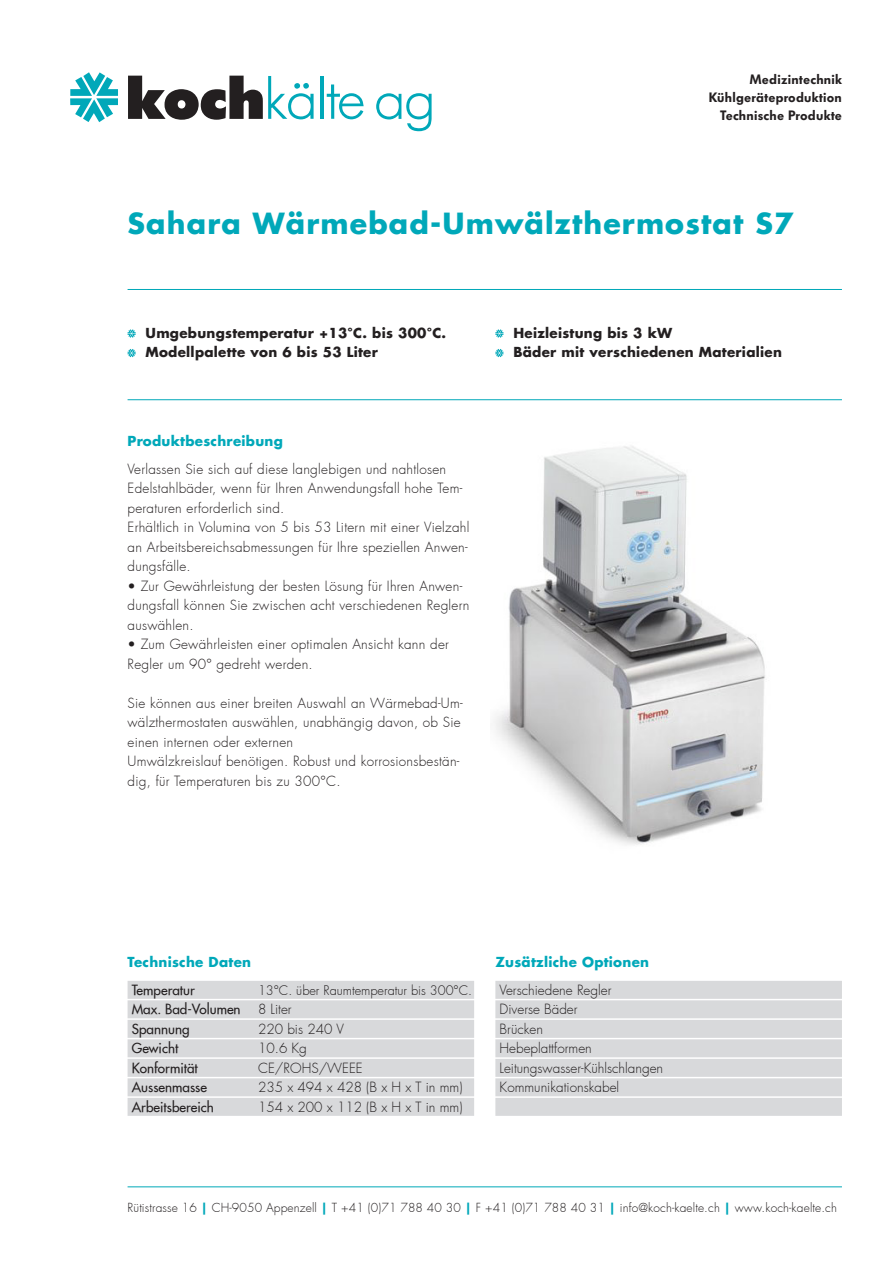
<style>
.page{position:relative;width:893px;height:1263px;background:#fff}
.page>*{position:absolute;margin:0;border:0;box-sizing:border-box;transform-origin:0 0}
.t1{font:700 28.5px "Futura";letter-spacing:.04em;color:#00a8b9}
.t2{font:300 13.5px/19.5px "Futura";letter-spacing:.02em;color:#231f20}
.t3{font:300 13.5px/19.5px "Futura";color:#231f20}
.Aufzählung{font:700 13.5px "Futura";letter-spacing:.02em;color:#231f20}
.t4{font:500 13.5px "Futura";color:#231f20}
.t5{font:700 13.5px "Futura";letter-spacing:.02em;color:#00a8b9}
.t6{font:600 13.5px/18px "Futura BQ";letter-spacing:.02em;color:#231f20;text-align:right}
.t7{font:300 12.75px "Futura";color:#231f20}
.t8{font:300 12px "Futura";letter-spacing:.01em;color:#231f20}
.s1{font-weight:700;color:#00a8b9}
</style>
<div class="page">
<img style="left:494px;top:446px;width:271px;height:399px">
<svg style="left:128px;top:329px;width:8px;height:9px"></svg>
<svg style="left:128px;top:349px;width:8px;height:8px"></svg>
<svg style="left:495px;top:329px;width:8px;height:9px"></svg>
<svg style="left:495px;top:349px;width:8px;height:8px"></svg>
<svg style="left:70px;top:72px;width:48px;height:50px"></svg>
<svg style="left:128px;top:76px;width:186px;height:44px"></svg>
<hr style="left:320px;top:76px;width:3px;height:43px;background:#00a8b9">
<svg style="left:327px;top:84px;width:37px;height:35px"></svg>
<svg style="left:376px;top:93px;width:56px;height:38px"></svg>
<hr style="left:128px;top:289px;width:714px;height:1px;background:#00a8b9">
<hr style="left:128px;top:399px;width:714px;height:1px;background:#00a8b9">
<hr style="left:128px;top:1186px;width:714px;height:1px;background:#00a8b9">
<div style="left:495px;top:981px;width:347px;height:18px;background:#d8d9db"></div>
<div style="left:495px;top:1000px;width:347px;height:18px;background:#d8d9db"></div>
<div style="left:495px;top:1020px;width:347px;height:18px;background:#d8d9db"></div>
<div style="left:495px;top:1039px;width:347px;height:18px;background:#d8d9db"></div>
<div style="left:495px;top:1059px;width:347px;height:18px;background:#d8d9db"></div>
<div style="left:495px;top:1078px;width:347px;height:18px;background:#d8d9db"></div>
<div style="left:495px;top:1098px;width:347px;height:18px;background:#d8d9db"></div>
<div style="left:128px;top:981px;width:346px;height:18px;background:#d8d9db"></div>
<div style="left:128px;top:1000px;width:346px;height:18px;background:#d8d9db"></div>
<div style="left:128px;top:1020px;width:346px;height:18px;background:#d8d9db"></div>
<div style="left:128px;top:1039px;width:346px;height:18px;background:#d8d9db"></div>
<div style="left:128px;top:1059px;width:346px;height:18px;background:#d8d9db"></div>
<div style="left:128px;top:1078px;width:346px;height:18px;background:#d8d9db"></div>
<div style="left:128px;top:1098px;width:346px;height:18px;background:#d8d9db"></div>
<p class="t6" style="left:709px;top:71px;width:135px">Medizintechnik<br>Kühlgeräteproduktion<br>Technische Produkte</p>
<h1 class="t1" style="left:128px;top:204px;width:668px">Sahara Wärmebad-Umwälzthermostat S7</h1>
<p class="Aufzählung" style="left:146px;top:324px;width:302px">Umgebungstemperatur +13°C. bis 300°C.</p>
<p class="Aufzählung" style="left:146px;top:343px;width:234px">Modellpalette von 6 bis 53 Liter</p>
<p class="t5" style="left:128px;top:432px;width:157px">Produktbeschreibung</p>
<p class="t2" style="left:128px;top:460px;width:343px">Verlassen Sie sich auf diese langlebigen und nahtlosen Edelstahlbäder, wenn für Ihren Anwendungsfall hohe Tem&shy;peraturen erforderlich sind.<br>Erhältlich in Volumina von 5 bis 53 Litern mit einer Vielzahl an Arbeitsbereichsabmessungen für Ihre speziellen Anwen&shy;dungsfälle.</p>
<p class="t2" style="left:128px;top:577px;width:343px">• Zur Gewährleistung der besten Lösung für Ihren Anwen&shy;dungsfall können Sie zwischen acht verschiedenen Reglern auswählen.</p>
<p class="t2" style="left:128px;top:635px;width:323px">• Zum Gewährleisten einer optimalen Ansicht kann der<br>Regler um 90° gedreht werden.</p>
<p class="t2" style="left:128px;top:694px;width:337px">Sie können aus einer breiten Auswahl an Wärmebad-Um&shy;wälzthermostaten auswählen, unabhängig davon, ob Sie einen internen oder externen<br>Umwälzkreislauf benötigen. Robust und korrosionsbestän&shy;dig, für Temperaturen bis zu 300°C.</p>
<p class="Aufzählung" style="left:513px;top:324px;width:160px">Heizleistung bis 3 kW</p>
<p class="Aufzählung" style="left:513px;top:343px;width:270px">Bäder mit verschiedenen Materialien</p>
<p class="t5" style="left:128px;top:953px;width:125px">Technische Daten</p>
<p class="t4" style="left:132px;top:981px;width:64px">Temperatur</p>
<p class="t7" style="left:258px;top:982px;width:215px">13°C. über Raumtemperatur bis 300°C.</p>
<p class="t4" style="left:132px;top:1001px;width:110px">Max. Bad-Volumen</p>
<p class="t2" style="left:258px;top:1000px;width:35px">8 Liter</p>
<p class="t4" style="left:132px;top:1020px;width:59px">Spannung</p>
<p class="t3" style="left:258px;top:1019px;width:88px">220 bis 240 V</p>
<p class="t4" style="left:132px;top:1040px;width:48px">Gewicht</p>
<p class="t2" style="left:258px;top:1039px;width:50px">10.6 Kg</p>
<p class="t4" style="left:132px;top:1059px;width:68px">Konformität</p>
<p class="t3" style="left:258px;top:1058px;width:106px">CE/ROHS/WEEE</p>
<p class="t4" style="left:132px;top:1079px;width:77px">Aussenmasse</p>
<p class="t3" style="left:258px;top:1078px;width:206px">235 x 494 x 428 (B x H x T in mm)</p>
<p class="t4" style="left:132px;top:1098px;width:84px">Arbeitsbereich</p>
<p class="t3" style="left:258px;top:1097px;width:206px">154 x 200 x 112 (B x H x T in mm)</p>
<p class="t5" style="left:495px;top:953px;width:155px">Zusätzliche Optionen</p>
<p class="t3" style="left:500px;top:980px;width:165px">Verschiedene Regler<br>Diverse Bäder<br>Brücken<br>Hebeplattformen<br>Leitungswasser-Kühlschlangen<br>Kommunikationskabel</p>
<p class="t8" style="left:128px;top:1200px;width:711px">Rütistrasse 16 <span class="s1">|</span> CH-9050 Appenzell <span class="s1">|</span> T +41 (0)71 788 40 30 <span class="s1">|</span> F +41 (0)71 788 40 31 <span class="s1">|</span> info@koch-kaelte.ch <span class="s1">|</span> www.koch-kaelte.ch</p>
</div>
